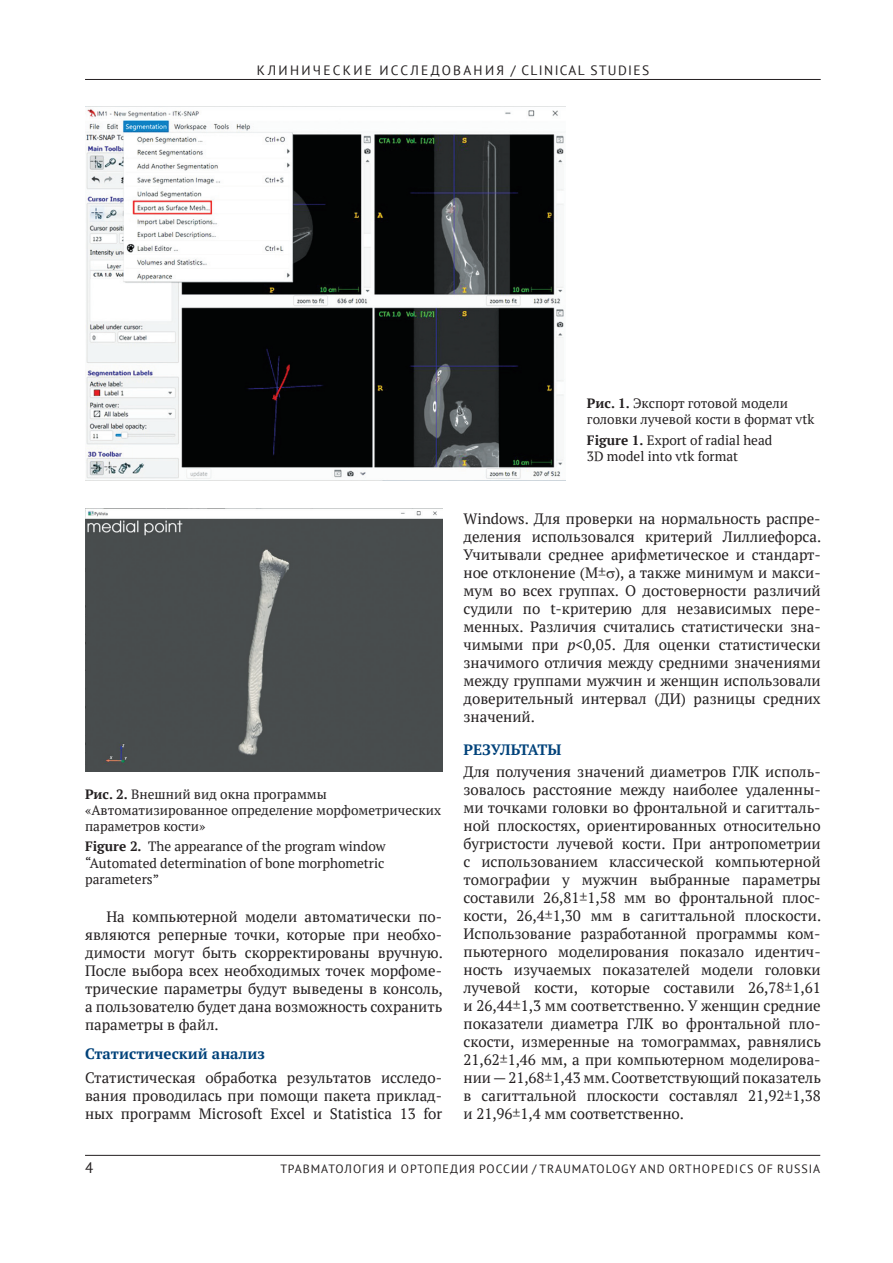
<style>
.page{position:relative;width:893px;height:1263px;background:#fff}
.page>*{position:absolute;margin:0;border:0;box-sizing:border-box;transform-origin:0 0}
.t1{font:15px/18px "PT Serif";color:#231f20;text-align:justify}
.t2{font:700 15px "PT Serif";color:#00427a}
.t3{font:15px "PT Sans";color:#231f20}
.t4{font:13.5px/16.2px "PT Serif";color:#231f20}
.t5{font:13.5px "PT Sans";letter-spacing:.17em;color:#231f20}
.t6{font:12px "PT Sans";letter-spacing:.08em;color:#231f20}
.s1{font-weight:700}
.s2{font-style:italic}
</style>
<div class="page">
<hr style="left:85px;top:79px;width:736px;height:1px;background:#231f20">
<hr style="left:85px;top:1155px;width:735px;height:1px;background:#231f20">
<img style="left:85px;top:106px;width:481px;height:375px">
<img style="left:85px;top:508px;width:357px;height:264px">
<p class="t5" style="left:257px;top:61px;width:394px">КЛИНИЧЕСКИЕ ИССЛЕДОВАНИЯ / СLINICAL STUDIES</p>
<p class="t4" style="left:85px;top:786px;width:357px"><span class="s1">Рис. 2.</span> Внешний вид окна программы «Автоматизированное определение морфометрических параметров кости»</p>
<p class="t4" style="left:85px;top:839px;width:302px;text-align:justify"><span class="s1">Figure 2.</span> The appearance of the program window “Automated determination of bone morphometric parameters”</p>
<p class="t1" style="left:85px;top:908px;width:359px;text-indent:21px">На компьютерной модели автоматически по&shy;являются реперные точки, которые при необхо&shy;димости могут быть скорректированы вручную.<br>После выбора всех необходимых точек морфоме&shy;трические параметры будут выведены в консоль, а пользователю будет дана возможность сохранить параметры в файл.</p>
<p class="t2" style="left:85px;top:1045px;width:181px">Статистический анализ</p>
<p class="t1" style="left:85px;top:1069px;width:359px">Статистическая обработка результатов исследо&shy;вания проводилась при помощи пакета приклад&shy;ных программ Microsoft Excel и Statistica 13 for</p>
<p class="t4" style="left:587px;top:396px;width:229px"><span class="s1">Рис. 1.</span> Экспорт готовой модели головки лучевой кости в формат vtk</p>
<p class="t4" style="left:587px;top:432px;width:187px"><span class="s1">Figure 1.</span> Export of radial head<br>3D model into vtk format</p>
<p class="t1" style="left:463px;top:510px;width:359px">Windows. Для проверки на нормальность распре&shy;деления использовался критерий Лиллиефорса.<br>Учитывали среднее арифметическое и стандарт&shy;ное отклонение (M± ), а также минимум и макси&shy;мум во всех группах. О достоверности различий судили по t-критерию для независимых пере&shy;менных. Различия считались статистически зна&shy;чимыми при <span class="s2">p</span>&lt;0,05. Для оценки статистически значимого отличия между средними значениями между группами мужчин и женщин использовали доверительный интервал (ДИ) разницы средних значений.</p>
<p class="t2" style="left:463px;top:742px;width:99px">Результаты</p>
<p class="t1" style="left:463px;top:764px;width:359px">Для получения значений диаметров ГЛК исполь&shy;зовалось расстояние между наиболее удаленны&shy;ми точками головки во фронтальной и сагитталь&shy;ной плоскостях, ориентированных относительно бугристости лучевой кости. При антропометрии с использованием классической компьютерной томографии у мужчин выбранные параметры составили 26,81±1,58 мм во фронтальной плос&shy;кости, 26,4±1,30 мм в сагиттальной плоскости.<br>Использование разработанной программы ком&shy;пьютерного моделирования показало идентич&shy;ность изучаемых показателей модели головки лучевой кости, которые составили 26,78±1,61 и 26,44±1,3 мм соответственно. У женщин средние показатели диаметра ГЛК во фронтальной пло&shy;скости, измеренные на томограммах, равнялись 21,62±1,46 мм, а при компьютерном моделирова&shy;нии — 21,68±1,43 мм. Соответствующий показатель в сагиттальной плоскости составлял 21,92±1,38 и 21,96±1,4 мм соответственно.</p>
<p class="t3" style="left:85px;top:1158px;width:10px">4</p>
<p class="t6" style="left:280px;top:1161px;width:65px">ТРАВ МАТОЛО</p>
<p class="t6" style="left:362px;top:1161px;width:90px">ГИЯ И ОРТОПЕДИЯ</p>
<p class="t6" style="left:479px;top:1161px;width:17px">РОССИИ</p>
<p class="t6" style="left:532px;top:1161px;width:117px">/ TRAU MATOLOGY AND</p>
<p class="t6" style="left:669px;top:1161px;width:58px">ORTHOPEDICS</p>
<p class="t6" style="left:758px;top:1161px;width:28px">OF RUSSIA</p>
</div>
